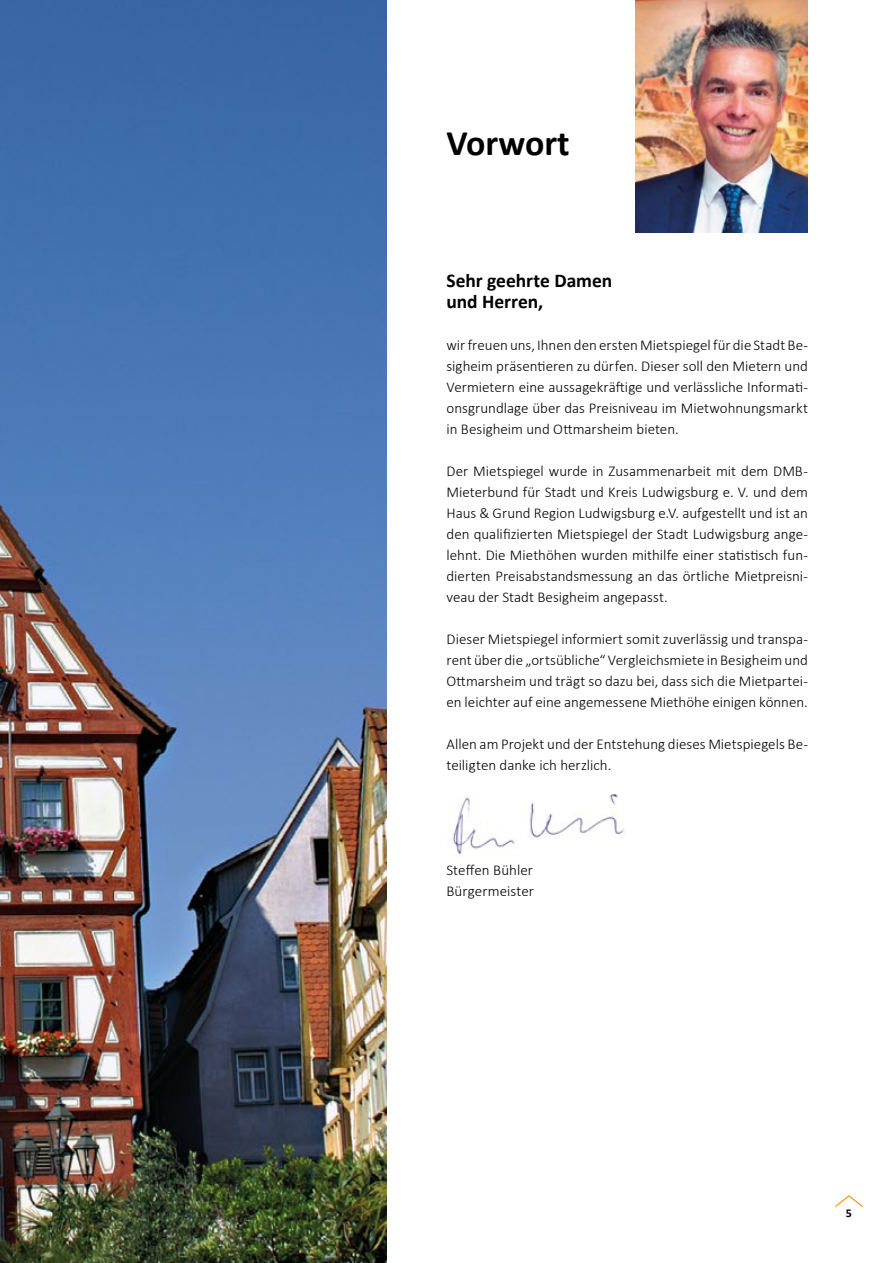
<style>
.page{position:relative;width:893px;height:1263px;background:#fff}
.page>*{position:absolute;margin:0;border:0;box-sizing:border-box;transform-origin:0 0}
.t1{font:700 36px "Calibri";color:#000}
.t2{font:700 19.5px/21px "Calibri";letter-spacing:-.005em;color:#000}
.t3{font:300 15px/21px "Calibri";color:#000;text-align:justify}
.t4{font:700 12px "Calibri";color:#000}
</style>
<div class="page">
<svg style="left:835px;top:1195px;width:28px;height:12px"></svg>
<img style="left:452px;top:794px;width:172px;height:61px">
<img style="left:0;top:0;width:387px;height:1263px">
<img style="left:635px;top:0;width:173px;height:232px">
<h1 class="t1" style="left:446px;top:117px;width:125px">Vorwort</h1>
<h2 class="t2" style="left:446px;top:270px;width:167px">Sehr geehrte Damen und Herren,</h2>
<p class="t3" style="left:446px;top:335px;width:363px">wir freuen uns, Ihnen den ersten Mietspiegel für die Stadt Be&shy;sigheim präsentieren zu dürfen. Dieser soll den Mietern und Vermietern eine aussagekräftige und verlässliche Informati&shy;onsgrundlage über das Preisniveau im Mietwohnungsmarkt in Besigheim und Ottmarsheim bieten.</p>
<p class="t3" style="left:446px;top:461px;width:363px">Der Mietspiegel wurde in Zusammenarbeit mit dem DMB-Mieterbund für Stadt und Kreis Ludwigsburg e. V. und dem Haus &amp; Grund Region Ludwigsburg e.V. aufgestellt und ist an den qualifizierten Mietspiegel der Stadt Ludwigsburg ange&shy;lehnt. Die Miethöhen wurden mithilfe einer statistisch fun&shy;dierten Preisabstandsmessung an das örtliche Mietpreisni&shy;veau der Stadt Besigheim angepasst.</p>
<p class="t3" style="left:446px;top:629px;width:363px">Dieser Mietspiegel informiert somit zuverlässig und transpa&shy;rent über die „ortsübliche“ Vergleichsmiete in Besigheim und Ottmarsheim und trägt so dazu bei, dass sich die Mietpartei&shy;en leichter auf eine angemessene Miethöhe einigen können.</p>
<p class="t3" style="left:446px;top:734px;width:363px">Allen am Projekt und der Entstehung dieses Mietspiegels Be&shy;teiligten danke ich herzlich.</p>
<p class="t3" style="left:446px;top:860px;width:89px">Steffen Bühler<br>Bürgermeister</p>
<p class="t4" style="left:846px;top:1205px;width:8px">5</p>
</div>
